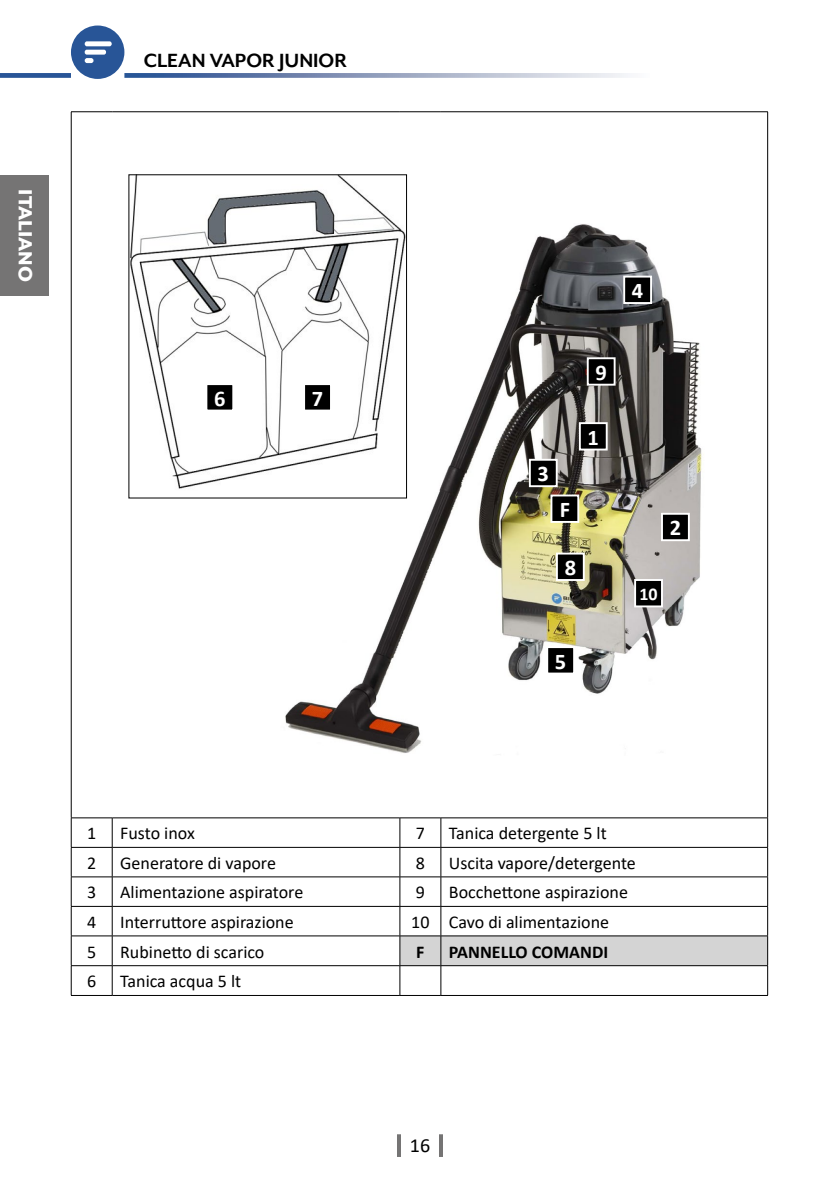
<style>
.page{position:relative;width:840px;height:1191px;background:#fff}
.page>*{position:absolute;margin:0;border:0;box-sizing:border-box;transform-origin:0 0}
.t1{font:700 22.4px "Calibri";color:#fff}
.t2{font:700 22px "Mr Eaves XL Mod OT";color:#000}
.t3{font:800 22px "Mr Eaves XL Mod OT";color:#fff}
.t4{font:20px "Calibri";color:#000}
.t5{font:18px "Calibri";color:#000}
.t6{font:700 18px "Calibri";color:#000}
.t7{font:700 18px "Calibri";color:#fff}
</style>
<div class="page">
<svg style="left:71px;top:26px;width:53px;height:53px"></svg>
<svg style="left:124px;top:73px;width:504px;height:5px;background:#92a2c1"></svg>
<div style="left:0;top:73px;width:71px;height:5px;background:#285597"></div>
<hr style="left:397px;top:1134px;width:4px;height:23px;background:#757474">
<hr style="left:439px;top:1134px;width:4px;height:23px;background:#757474">
<div style="left:0;top:175px;width:48px;height:121px;background:#757474"></div>
<hr style="left:112px;top:817px;width:287px;height:1px;background:#000">
<hr style="left:440px;top:817px;width:327px;height:1px;background:#000">
<hr style="left:112px;top:847px;width:287px;height:1px;background:#000">
<hr style="left:112px;top:876px;width:287px;height:1px;background:#000">
<hr style="left:112px;top:906px;width:287px;height:1px;background:#000">
<hr style="left:112px;top:935px;width:287px;height:1px;background:#000">
<hr style="left:112px;top:965px;width:287px;height:1px;background:#000">
<hr style="left:112px;top:995px;width:287px;height:1px;background:#000">
<hr style="left:71px;top:111px;width:41px;height:1px;background:#000">
<hr style="left:71px;top:112px;width:1px;height:705px;background:#000">
<hr style="left:112px;top:111px;width:287px;height:1px;background:#000">
<hr style="left:399px;top:111px;width:41px;height:1px;background:#000">
<hr style="left:440px;top:111px;width:327px;height:1px;background:#000">
<hr style="left:766px;top:112px;width:1px;height:705px;background:#000">
<hr style="left:399px;top:817px;width:41px;height:1px;background:#000">
<hr style="left:71px;top:847px;width:41px;height:1px;background:#000">
<hr style="left:71px;top:876px;width:41px;height:1px;background:#000">
<hr style="left:71px;top:906px;width:41px;height:1px;background:#000">
<hr style="left:71px;top:935px;width:41px;height:1px;background:#000">
<hr style="left:71px;top:995px;width:41px;height:1px;background:#000">
<hr style="left:440px;top:995px;width:327px;height:1px;background:#000">
<hr style="left:71px;top:965px;width:41px;height:1px;background:#000">
<hr style="left:399px;top:995px;width:41px;height:1px;background:#000">
<hr style="left:71px;top:817px;width:41px;height:1px;background:#000">
<svg style="left:71px;top:818px;width:1px;height:177px"></svg>
<svg style="left:112px;top:818px;width:1px;height:177px"></svg>
<svg style="left:399px;top:818px;width:368px;height:177px"></svg>
<img style="left:275px;top:223px;width:427px;height:530px">
<div style="left:579px;top:423px;width:27px;height:26px;background:#000"></div>
<div style="left:578px;top:422px;width:29px;height:28px;border:2px solid #fff"></div>
<div style="left:661px;top:514px;width:27px;height:26px;background:#000"></div>
<div style="left:660px;top:513px;width:29px;height:28px;border:2px solid #fff"></div>
<div style="left:529px;top:460px;width:27px;height:26px;background:#000"></div>
<div style="left:528px;top:459px;width:29px;height:28px;border:2px solid #fff"></div>
<div style="left:551px;top:495px;width:27px;height:27px;background:#000"></div>
<div style="left:550px;top:494px;width:29px;height:29px;border:2px solid #fff"></div>
<div style="left:547px;top:647px;width:26px;height:26px;background:#000"></div>
<div style="left:546px;top:646px;width:28px;height:28px;border:2px solid #fff"></div>
<div style="left:624px;top:276px;width:26px;height:27px;background:#000"></div>
<div style="left:623px;top:276px;width:28px;height:28px;border:2px solid #fff"></div>
<img style="left:130px;top:176px;width:274px;height:320px">
<div style="left:206px;top:384px;width:27px;height:26px;background:#000"></div>
<div style="left:205px;top:383px;width:29px;height:28px;border:2px solid #fff"></div>
<div style="left:304px;top:384px;width:27px;height:26px;background:#000"></div>
<div style="left:303px;top:383px;width:29px;height:28px;border:2px solid #fff"></div>
<div style="left:556px;top:553px;width:27px;height:27px;background:#000"></div>
<div style="left:555px;top:552px;width:29px;height:29px;border:2px solid #fff"></div>
<div style="left:587px;top:358px;width:27px;height:27px;background:#000"></div>
<div style="left:586px;top:357px;width:29px;height:28px;border:2px solid #fff"></div>
<div style="left:634px;top:580px;width:27px;height:26px;background:#000"></div>
<div style="left:633px;top:579px;width:29px;height:28px;border:2px solid #fff"></div>
<p class="t3" style="left:36px;top:189px;width:94px;rotate:90deg">ITALIANO</p>
<p class="t2" style="left:144px;top:49px;width:204px">CLEAN VAPOR JUNIOR</p>
<p class="t1" style="left:214px;top:382px;width:13px">6</p>
<p class="t1" style="left:312px;top:382px;width:13px">7</p>
<p class="t1" style="left:631px;top:275px;width:13px">4</p>
<p class="t1" style="left:595px;top:356px;width:13px">9</p>
<p class="t1" style="left:537px;top:458px;width:13px">3</p>
<p class="t1" style="left:559px;top:494px;width:12px">F</p>
<p class="t1" style="left:587px;top:421px;width:13px">1</p>
<p class="t1" style="left:564px;top:552px;width:13px">8</p>
<p class="t1" style="left:554px;top:645px;width:13px">5</p>
<p class="t1" style="left:669px;top:512px;width:13px">2</p>
<p class="t7" style="left:639px;top:581px;width:20px">10</p>
<p class="t5" style="left:87px;top:821px;width:11px">1</p>
<p class="t5" style="left:120px;top:821px;width:76px">Fusto inox</p>
<p class="t5" style="left:415px;top:821px;width:11px">7</p>
<p class="t5" style="left:448px;top:821px;width:159px">Tanica detergente 5 lt</p>
<p class="t5" style="left:87px;top:850px;width:11px">2</p>
<p class="t5" style="left:120px;top:850px;width:157px">Generatore di vapore</p>
<p class="t5" style="left:415px;top:850px;width:11px">8</p>
<p class="t5" style="left:448px;top:850px;width:188px">Uscita vapore/detergente</p>
<p class="t5" style="left:87px;top:880px;width:11px">3</p>
<p class="t5" style="left:120px;top:880px;width:184px">Alimentazione aspiratore</p>
<p class="t5" style="left:415px;top:880px;width:11px">9</p>
<p class="t5" style="left:448px;top:880px;width:180px">Bocchettone aspirazione</p>
<p class="t5" style="left:87px;top:909px;width:11px">4</p>
<p class="t5" style="left:120px;top:909px;width:175px">Interruttore aspirazione</p>
<p class="t5" style="left:411px;top:909px;width:199px">10 Cavo di alimentazione</p>
<p class="t5" style="left:87px;top:939px;width:11px">5</p>
<p class="t5" style="left:120px;top:939px;width:146px">Rubinetto di scarico</p>
<p class="t6" style="left:416px;top:938px;width:10px">F</p>
<p class="t6" style="left:448px;top:938px;width:161px">PANNELLO COMANDI</p>
<p class="t5" style="left:87px;top:969px;width:11px">6</p>
<p class="t5" style="left:120px;top:969px;width:122px">Tanica acqua 5 lt</p>
<p class="t4" style="left:409px;top:1131px;width:22px">16</p>
</div>
